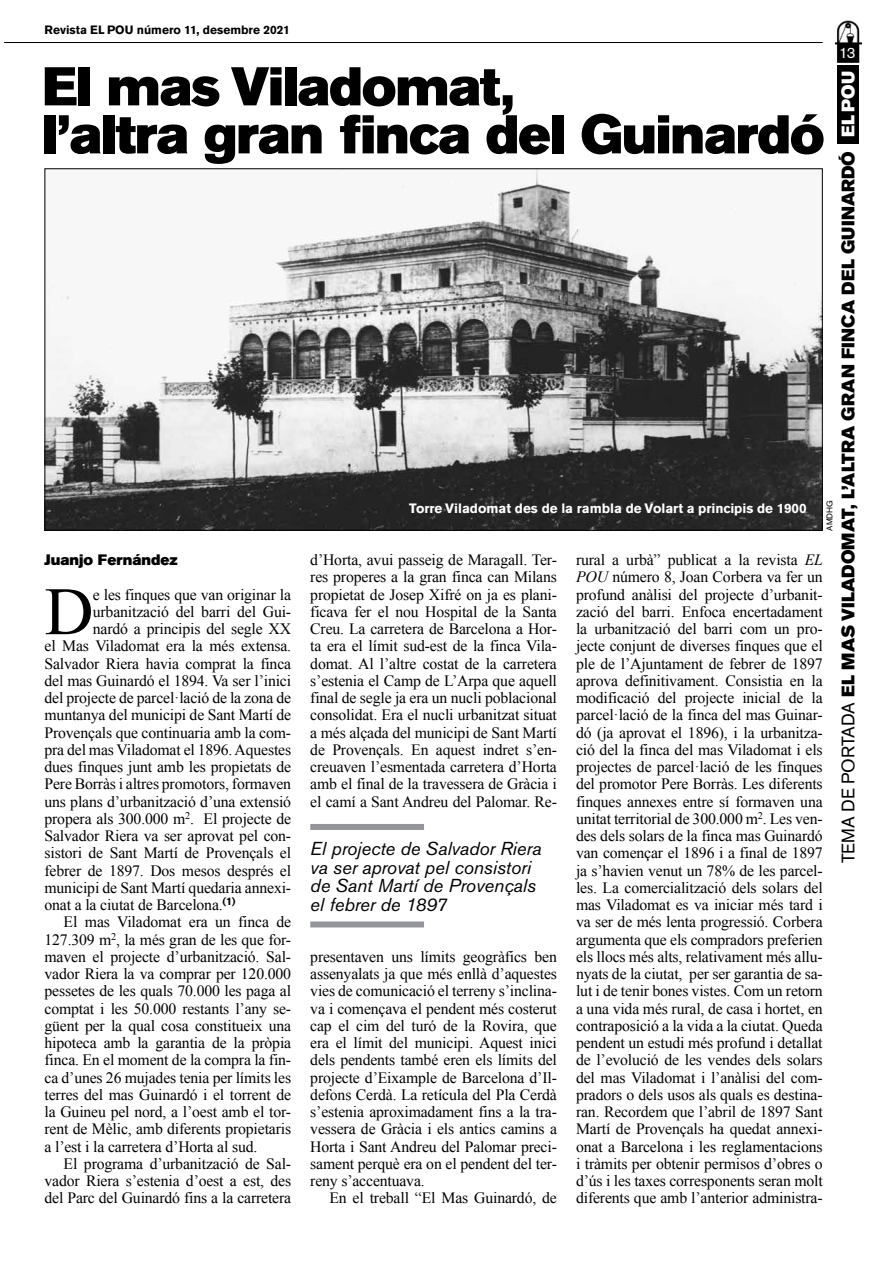
<style>
.page{position:relative;width:895px;height:1263px;background:#fff}
.page>*{position:absolute;margin:0;border:0;box-sizing:border-box;transform-origin:0 0}
.t1{font:67.8px "Times New Roman";color:#000}
.t2{font:54px/48px "Akzidenz Grotesk BQ Super";letter-spacing:-.02em;color:#000}
.t3{font:italic 18.6px/18.6px "Akzidenz Grotesk BQ";color:#000}
.t4{font:18px "Akzidenz Grotesk BQ Super";color:#000}
.t5{font:18px "Akzidenz Grotesk BQ Super";color:#fff}
.t6{font:15.75px/17.2px "Times New Roman";letter-spacing:-.01em;color:#000;text-align:justify}
.t7{font:15px "Akzidenz Grotesk BQ Super";color:#000}
.t8{font:15px "Akzidenz Grotesk BQ";color:#fff}
.t9{font:700 13.5px "Akzidenz Grotesk BQ";color:#fff}
.t10{font:700 12px "Akzidenz Grotesk BQ";color:#000}
.t11{font:8.25px "Akzidenz Grotesk BQ";color:#000}
.s1{font-family:"Akzidenz Grotesk BQ"}
.s2{font-style:italic}
</style>
<div class="page">
<hr style="left:4px;top:42px;width:819px;height:1px;background:#000">
<img style="left:836px;top:20px;width:25px;height:42px">
<div style="left:837px;top:65px;width:22px;height:79px;background:#000"></div>
<img style="left:47px;top:170px;width:774px;height:359px">
<div style="left:310px;top:824px;width:114px;height:6px;background:#939598"></div>
<div style="left:310px;top:921px;width:114px;height:6px;background:#939598"></div>
<p class="t10" style="left:45px;top:23px;width:247px">Revista EL POU número 11, desembre 2021</p>
<p class="t8" style="left:839px;top:44px;width:18px">13</p>
<h2 class="t2" style="left:42px;top:63px;width:784px">El mas Viladomat,<br>l’altra gran finca del Guinardó</h2>
<p class="t5" style="left:838px;top:137px;width:67px;rotate:-90deg">EL POU</p>
<p class="t4" style="left:838px;top:863px;width:712px;rotate:-90deg"><span class="s1">TEMA DE PORTADA</span> EL MAS VILADOMAT, L’ALTRA GRAN FINCA DEL GUINARDÓ</p>
<p class="t11" style="left:825px;top:531px;width:32px;rotate:-90deg">AMDHG</p>
<p class="t9" style="left:409px;top:501px;width:399px">Torre Viladomat des de la rambla de Volart a principis de 1900</p>
<p class="t6" style="left:310px;top:551px;width:248px">d’Horta, avui passeig de Maragall. Ter&shy;res properes a la gran finca can Milans propietat de Josep Xifré on ja es plani&shy;ficava fer el nou Hospital de la Santa Creu. La carretera de Barcelona a Hor&shy;ta era el límit sud-est de la finca Vila&shy;domat. Al l’altre costat de la carretera s’estenia el Camp de L’Arpa que aquell final de segle ja era un nucli poblacional consolidat. Era el nucli urbanitzat situat a més alçada del municipi de Sant Martí de Provençals. En aquest indret s’en&shy;creuaven l’esmentada carretera d’Horta amb el final de la travessera de Gràcia i el camí a Sant Andreu del Palomar. Re-</p>
<p class="t6" style="left:576px;top:551px;width:248px">rural a urbà” publicat a la revista <span class="s2">EL POU</span> número 8, Joan Corbera va fer un profund anàlisi del projecte d’urbanit&shy;zació del barri. Enfoca encertadament la urbanització del barri com un pro&shy;jecte conjunt de diverses finques que el ple de l’Ajuntament de febrer de 1897 aprova definitivament. Consistia en la modificació del projecte inicial de la parcel·lació de la finca del mas Guinar&shy;dó (ja aprovat el 1896), i la urbanitza&shy;ció del la finca del mas Viladomat i els projectes de parcel·lació de les finques del promotor Pere Borràs. Les diferents finques annexes entre sí formaven una unitat territorial de 300.000 m<sup>2</sup>. Les ven&shy;des dels solars de la finca mas Guinardó van començar el 1896 i a final de 1897 ja s’havien venut un 78% de les parcel· les. La comercialització dels solars del mas Viladomat es va iniciar més tard i va ser de més lenta progressió. Corbera argumenta que els compradors preferien els llocs més alts, relativament més allu&shy;nyats de la ciutat, per ser garantia de sa&shy;lut i de tenir bones vistes. Com un retorn a una vida més rural, de casa i hortet, en contraposició a la vida a la ciutat. Queda pendent un estudi més profund i detallat de l’evolució de les vendes dels solars del mas Viladomat i l’anàlisi del com&shy;pradors o dels usos als quals es destina&shy;ran. Recordem que l’abril de 1897 Sant Martí de Provençals ha quedat annexi&shy;onat a Barcelona i les reglamentacions i tràmits per obtenir permisos d’obres o d’ús i les taxes corresponents seran molt diferents que amb l’anterior administra-</p>
<p class="t7" style="left:45px;top:551px;width:135px">Juanjo Fernández</p>
<h1 class="t1" style="left:45px;top:566px;width:50px">D</h1>
<p class="t6" style="left:93px;top:585px;width:200px">e les finques que van originar la</p>
<p class="t6" style="left:93px;top:603px;width:200px">urbanització del barri del Gui-</p>
<p class="t6" style="left:93px;top:620px;width:200px">nardó a principis del segle XX</p>
<p class="t6" style="left:45px;top:637px;width:248px">el Mas Viladomat era la més extensa.</p>
<p class="t6" style="left:45px;top:654px;width:248px">Salvador Riera havia comprat la finca</p>
<p class="t6" style="left:45px;top:672px;width:248px">del mas Guinardó el 1894. Va ser l’inici</p>
<p class="t6" style="left:45px;top:689px;width:248px">del projecte de parcel·lació de la zona de</p>
<p class="t6" style="left:45px;top:706px;width:248px">muntanya del municipi de Sant Martí de</p>
<p class="t6" style="left:45px;top:723px;width:248px">Provençals que continuaria amb la com-</p>
<p class="t6" style="left:45px;top:741px;width:248px">pra del mas Viladomat el 1896. Aquestes</p>
<p class="t6" style="left:45px;top:758px;width:248px">dues finques junt amb les propietats de</p>
<p class="t6" style="left:45px;top:775px;width:248px">Pere Borràs i altres promotors, formaven</p>
<p class="t6" style="left:45px;top:792px;width:248px">uns plans d’urbanització d’una extensió</p>
<p class="t6" style="left:45px;top:810px;width:248px">propera als 300.000 m<sup>2</sup>. El projecte de</p>
<p class="t6" style="left:45px;top:827px;width:248px">Salvador Riera va ser aprovat pel con-</p>
<p class="t6" style="left:45px;top:844px;width:248px">sistori de Sant Martí de Provençals el</p>
<p class="t6" style="left:45px;top:861px;width:248px">febrer de 1897. Dos mesos després el</p>
<p class="t6" style="left:45px;top:879px;width:248px">municipi de Sant Martí quedaria annexi-</p>
<p class="t6" style="left:45px;top:896px;width:192px">onat a la ciutat de Barcelona.<sup>(1)</sup></p>
<p class="t6" style="left:64px;top:913px;width:229px">El mas Viladomat era un finca de</p>
<p class="t6" style="left:45px;top:930px;width:248px">127.309 m<sup>2</sup>, la més gran de les que for-</p>
<p class="t6" style="left:45px;top:948px;width:248px">maven el projecte d’urbanització. Sal-</p>
<p class="t6" style="left:45px;top:965px;width:248px">vador Riera la va comprar per 120.000</p>
<p class="t6" style="left:45px;top:982px;width:248px">pessetes de les quals 70.000 les paga al</p>
<p class="t6" style="left:45px;top:999px;width:248px">comptat i les 50.000 restants l’any se-</p>
<p class="t6" style="left:45px;top:1017px;width:248px">güent per la qual cosa constitueix una</p>
<p class="t6" style="left:45px;top:1034px;width:248px">hipoteca amb la garantia de la pròpia</p>
<p class="t6" style="left:45px;top:1051px;width:248px">finca. En el moment de la compra la fin-</p>
<p class="t6" style="left:45px;top:1068px;width:248px">ca d’unes 26 mujades tenia per límits les</p>
<p class="t6" style="left:45px;top:1086px;width:248px">terres del mas Guinardó i el torrent de</p>
<p class="t6" style="left:45px;top:1103px;width:248px">la Guineu pel nord, a l’oest amb el tor-</p>
<p class="t6" style="left:45px;top:1120px;width:248px">rent de Mèlic, amb diferents propietaris</p>
<p class="t6" style="left:45px;top:1137px;width:214px">a l’est i la carretera d’Horta al sud.</p>
<p class="t6" style="left:64px;top:1155px;width:229px">El programa d’urbanització de Sal-</p>
<p class="t6" style="left:45px;top:1172px;width:248px">vador Riera s’estenia d’oest a est, des</p>
<p class="t6" style="left:45px;top:1189px;width:248px">del Parc del Guinardó fins a la carretera</p>
<p class="t3" style="left:310px;top:839px;width:233px">El projecte de Salvador Riera va ser aprovat pel consistori de Sant Martí de Provençals el febrer de 1897</p>
<p class="t6" style="left:310px;top:948px;width:248px">presentaven uns límits geogràfics ben assenyalats ja que més enllà d’aquestes vies de comunicació el terreny s’inclina&shy;va i començava el pendent més costerut cap el cim del turó de la Rovira, que era el límit del municipi. Aquest inici dels pendents també eren els límits del projecte d’Eixample de Barcelona d’Il&shy;defons Cerdà. La retícula del Pla Cerdà s’estenia aproximadament fins a la tra&shy;vessera de Gràcia i els antics camins a Horta i Sant Andreu del Palomar preci&shy;sament perquè era on el pendent del ter&shy;reny s’accentuava.</p>
<p class="t6" style="left:329px;top:1189px;width:229px">En el treball “El Mas Guinardó, de</p>
</div>
